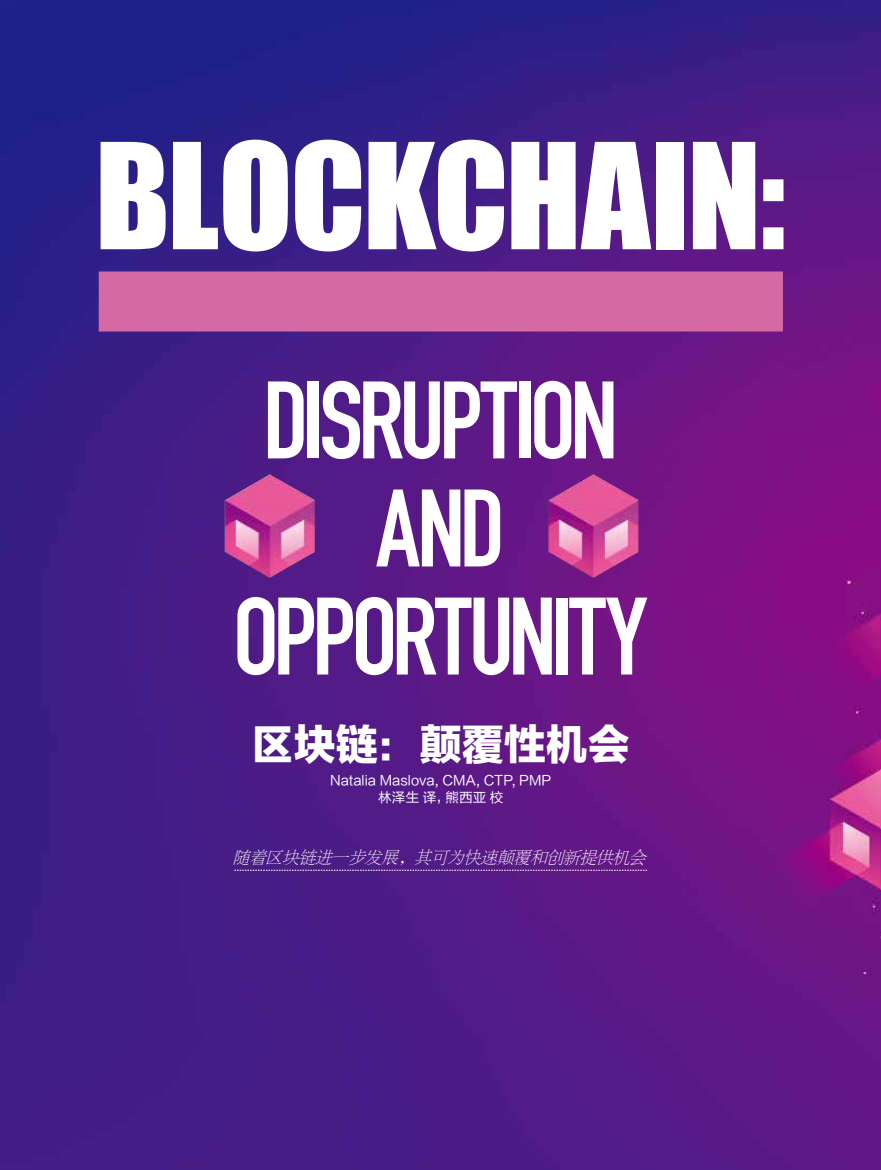
<style>
.page{position:relative;width:881px;height:1170px;background:#fff}
.page>*{position:absolute;margin:0;border:0;box-sizing:border-box;transform-origin:0 0}
.t1{font:135.75px "Impact";letter-spacing:-.02em;color:#fff}
.t2{font:700 108px/108px "DIN Condensed";letter-spacing:-.05em;color:#fff;text-align:center}
.t3{font:42px "FZLTTHJW GB1 0";color:#fff}
.t4{font:italic 16.5px "FZBSJW GB1 0";color:#fff}
.t5{font:13.5px/16.2px "FZLTHJW GB1 0";letter-spacing:.005em;color:#fff;text-align:center}
</style>
<div class="page">
<img style="left:0;top:0;width:880px;height:1169px">
<img style="left:225px;top:475px;width:87px;height:103px">
<img style="left:548px;top:475px;width:72px;height:103px">
<div style="left:99px;top:271px;width:683px;height:60px;background:#d569a4"></div>
<svg style="left:234px;top:869px;width:413px;height:1px"></svg>
<h1 class="t1" style="left:95px;top:91px;width:692px">BLOCKCHAIN:</h1>
<h2 class="t2" style="left:233px;top:366px;width:416px">DISRUPTION<br>AND<br>OPPORTUNITY</h2>
<h3 class="t3" style="left:251px;top:721px;width:379px">区块链：颠覆性机会</h3>
<p class="t5" style="left:330px;top:772px;width:223px">Natalia Maslova, CMA, CTP, PMP林泽生 译，熊西亚 校</p>
<p class="t4" style="left:233px;top:848px;width:419px">随着区块链进一步发展，其可为快速颠覆和创新提供机会</p>
</div>
